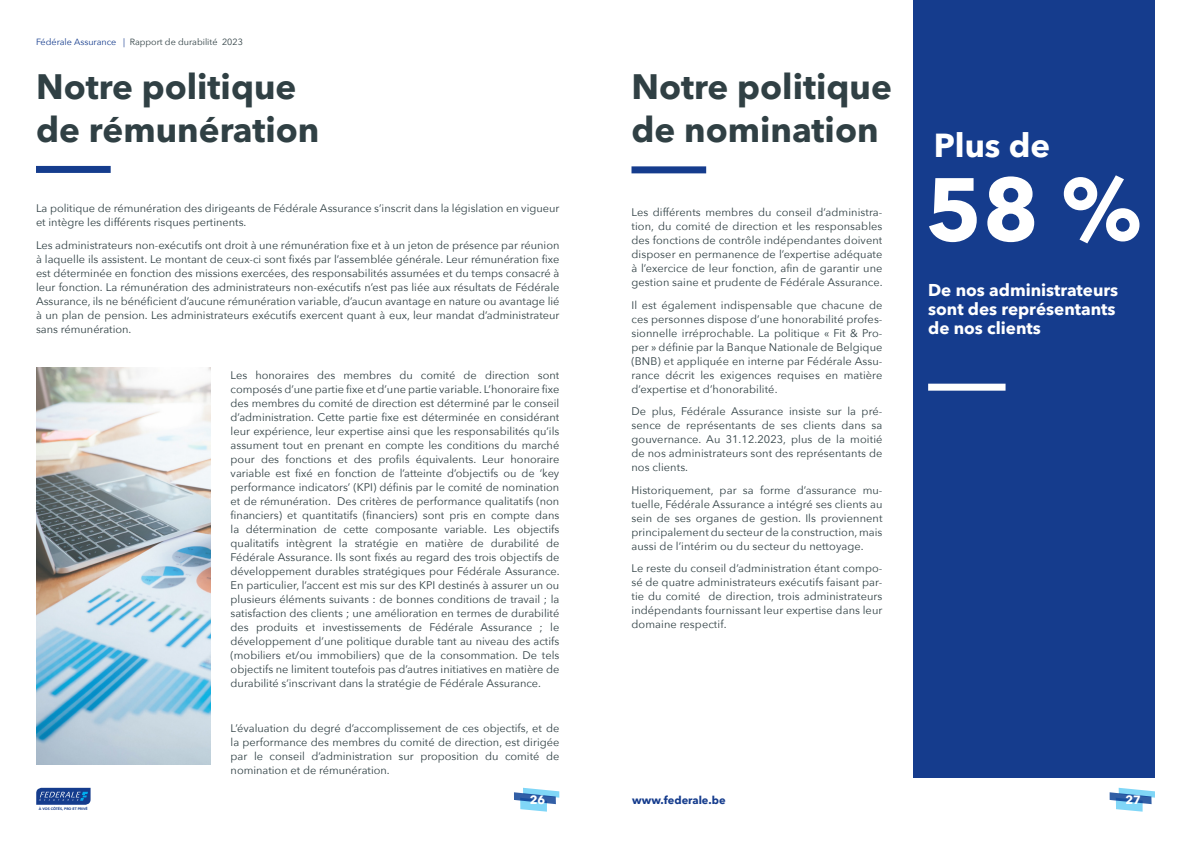
<style>
.page{position:relative;width:1191px;height:842px;background:#fff}
.page>*{position:absolute;margin:0;border:0;box-sizing:border-box;transform-origin:0 0}
._97_Roboto{font:700 88px "Avenir Next Cyr";color:#fff}
._35_Header_Roboto{font:700 35px "Avenir Next Cyr";color:#304044}
._97_Roboto-2{font:700 33px "Avenir Next Cyr";color:#fff}
._22_Roboto{font:700 17px/19px "Avenir Next Cyr";color:#fff}
.t1{font:700 12px "Avenir Next Cyr";color:#fff}
._8_Source_Sans_Pro{font:11px/14px "Avenir Next";color:#304044;text-align:justify}
._10_Roboto{font:11px/14px "Avenir Next";letter-spacing:.01em;color:#304044;text-align:justify}
.t2{font:700 11px "Avenir Next Cyr";color:#153c8d}
.t3{font:9px "Avenir Next";color:#304044}
.t4{font:900 3.5px "Avenir";letter-spacing:-.005em;color:#153c8d}
.s1{color:#153c8d}
</style>
<div class="page">
<svg style="left:514px;top:788px;width:45px;height:24px"></svg>
<svg style="left:36px;top:788px;width:54px;height:17px"></svg>
<svg style="left:1109px;top:788px;width:46px;height:24px"></svg>
<div style="left:36px;top:166px;width:75px;height:7px;background:#153c8d"></div>
<img style="left:36px;top:368px;width:175px;height:397px">
<div style="left:913px;top:0;width:242px;height:777px;background:#153c8d"></div>
<div style="left:928px;top:384px;width:77px;height:7px;background:#fff"></div>
<div style="left:631px;top:166px;width:75px;height:7px;background:#153c8d"></div>
<p class="t3" style="left:36px;top:34px;width:208px"><span class="s1">Fédérale Assurance |</span> Rapport de durabilité 2023</p>
<p class="_35_Header_Roboto" style="left:36px;top:65px;width:262px">Notre politique</p>
<p class="_35_Header_Roboto" style="left:36px;top:108px;width:285px">de rémunération</p>
<p class="_8_Source_Sans_Pro" style="left:36px;top:201px;width:525px">La politique de rémunération des dirigeants de Fédérale Assurance s’inscrit dans la législation en vigueur et intègre les différents risques pertinents.</p>
<p class="_8_Source_Sans_Pro" style="left:36px;top:237px;width:525px">Les administrateurs non-exécutifs ont droit à une rémunération fixe et à un jeton de présence par réunion à laquelle ils assistent. Le montant de ceux-ci sont fixés par l’assemblée générale. Leur rémunération fixe est déterminée en fonction des missions exercées, des responsabilités assumées et du temps consacré à leur fonction. La rémunération des administrateurs non-exécutifs n’est pas liée aux résultats de Fédérale Assurance, ils ne bénéficient d’aucune rémunération variable, d’aucun avantage en nature ou avantage lié à un plan de pension. Les administrateurs exécutifs exercent quant à eux, leur mandat d’administrateur sans rémunération.</p>
<p class="_8_Source_Sans_Pro" style="left:231px;top:368px;width:330px">Les honoraires des membres du comité de direction sont composés d’une partie fixe et d’une partie variable. L’honoraire fixe des membres du comité de direction est déterminé par le conseil d’administration. Cette partie fixe est déterminée en considérant leur expérience, leur expertise ainsi que les responsabilités qu’ils assument tout en prenant en compte les conditions du marché pour des fonctions et des profils équivalents. Leur honoraire variable est fixé en fonction de l’atteinte d’objectifs ou de ‘key performance indicators’ (KPI) définis par le comité de nomination et de rémunération. Des critères de performance qualitatifs (non financiers) et quantitatifs (financiers) sont pris en compte dans la détermination de cette composante variable. Les objectifs qualitatifs intègrent la stratégie en matière de durabilité de Fédérale Assurance. Ils sont fixés au regard des trois objectifs de développement durables stratégiques pour Fédérale Assurance.<br>En particulier, l’accent est mis sur des KPI destinés à assurer un ou plusieurs éléments suivants : de bonnes conditions de travail ; la satisfaction des clients ; une amélioration en termes de durabilité des produits et investissements de Fédérale Assurance ; le développement d’une politique durable tant au niveau des actifs (mobiliers et/ou immobiliers) que de la consommation. De tels objectifs ne limitent toutefois pas d’autres initiatives en matière de durabilité s’inscrivant dans la stratégie de Fédérale Assurance.</p>
<p class="_8_Source_Sans_Pro" style="left:231px;top:721px;width:330px">L’évaluation du degré d’accomplissement de ces objectifs, et de la performance des membres du comité de direction, est dirigée par le conseil d’administration sur proposition du comité de nomination et de rémunération.</p>
<p class="_35_Header_Roboto" style="left:631px;top:65px;width:262px">Notre politique</p>
<p class="_35_Header_Roboto" style="left:631px;top:108px;width:249px">de nomination</p>
<p class="_10_Roboto" style="left:631px;top:205px;width:253px">Les différents membres du conseil d’administra&shy;tion, du comité de direction et les responsables des fonctions de contrôle indépendantes doivent disposer en permanence de l’expertise adéquate à l’exercice de leur fonction, afin de garantir une gestion saine et prudente de Fédérale Assurance.</p>
<p class="_10_Roboto" style="left:631px;top:297px;width:252px">Il est également indispensable que chacune de ces personnes dispose d’une honorabilité profes&shy;sionnelle irréprochable. La politique « Fit &amp; Pro&shy;per » définie par la Banque Nationale de Belgique (BNB) et appliquée en interne par Fédérale Assu&shy;rance décrit les exigences requises en matière d’expertise et d’honorabilité.</p>
<p class="_10_Roboto" style="left:631px;top:404px;width:252px">De plus, Fédérale Assurance insiste sur la pré&shy;sence de représentants de ses clients dans sa gouvernance. Au 31.12.2023, plus de la moitié de nos administrateurs sont des représentants de nos clients.</p>
<p class="_10_Roboto" style="left:631px;top:482px;width:252px">Historiquement, par sa forme d’assurance mu&shy;tuelle, Fédérale Assurance a intégré ses clients au sein de ses organes de gestion. Ils proviennent principalement du secteur de la construction, mais aussi de l’intérim ou du secteur du nettoyage.</p>
<p class="_10_Roboto" style="left:631px;top:561px;width:252px">Le reste du conseil d’administration étant compo&shy;sé de quatre administrateurs exécutifs faisant par&shy;tie du comité de direction, trois administrateurs indépendants fournissant leur expertise dans leur domaine respectif.</p>
<p class="_97_Roboto-2" style="left:933px;top:126px;width:118px">Plus de</p>
<p class="_97_Roboto" style="left:925px;top:156px;width:217px">58 %</p>
<p class="_22_Roboto" style="left:928px;top:280px;width:191px">De nos administrateurs sont des représentants de nos clients</p>
<p class="t4" style="left:39px;top:806px;width:50px">À VOS CÔTÉS, PRO ET PRIVÉ</p>
<p class="t1" style="left:530px;top:792px;width:17px">26</p>
<p class="t2" style="left:632px;top:794px;width:95px">www.federale.be</p>
<p class="t1" style="left:1125px;top:792px;width:17px">27</p>
</div>
